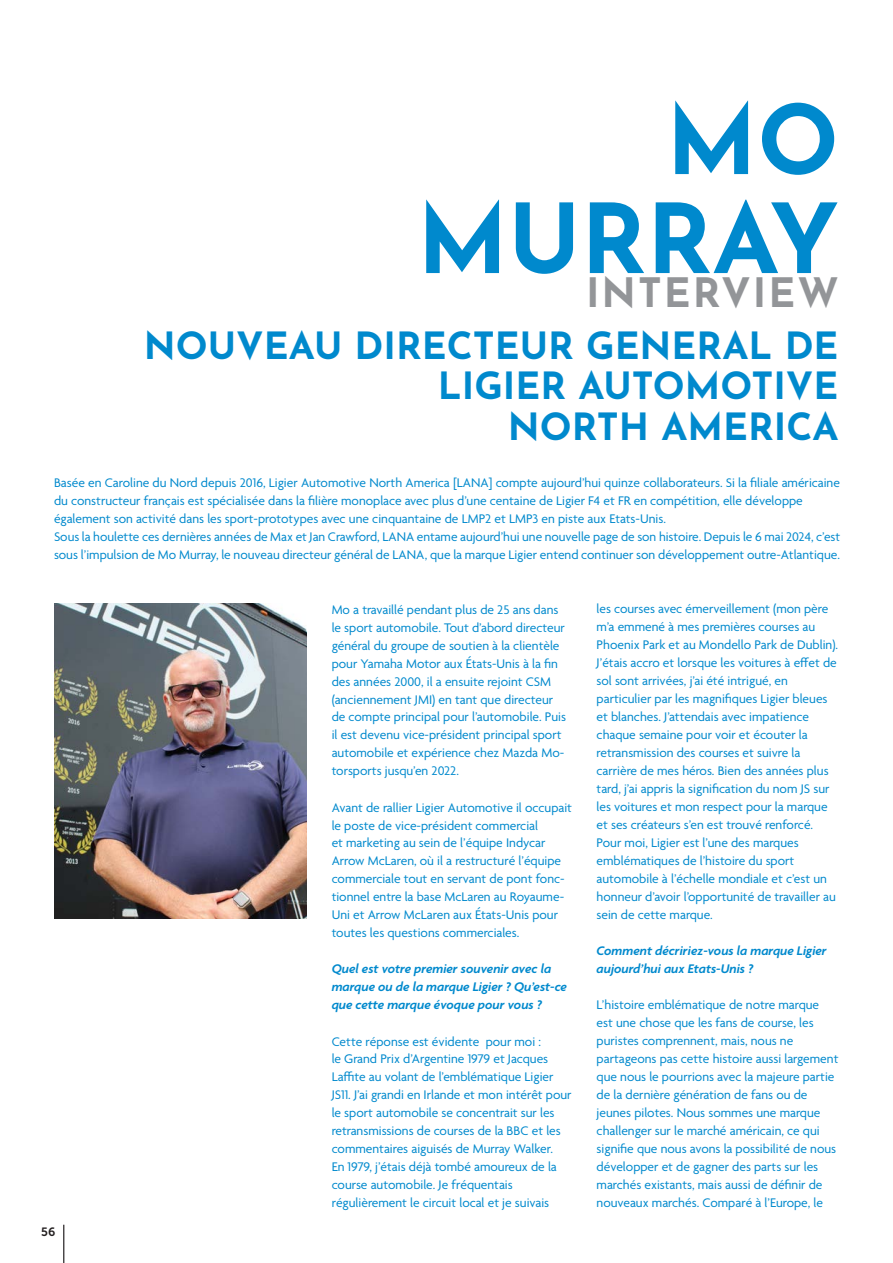
<style>
.page{position:relative;width:893px;height:1263px;background:#fff}
.page>*{position:absolute;margin:0;border:0;box-sizing:border-box;transform-origin:0 0}
.t1{font:700 96px "Josefin Sans";color:#0089cd}
.Title_90pt_Grey__Centered{font:700 40.5px "Josefin Sans";letter-spacing:.05em;color:#939598}
.t2{font:700 37.5px/40.5px "Josefin Sans";color:#0089cd;text-align:right}
.Text_12pt_Black__Align_to_Left{font:13.5px/18px "Agenda";color:#0089cd}
.t3{font:italic 600 13.5px/18px "Agenda";color:#0089cd}
.t4{font:12px "Museo Sans 700";color:#231f20}
</style>
<div class="page">
<hr style="left:63px;top:1225px;width:1px;height:38px;background:#231f20">
<img style="left:54px;top:604px;width:252px;height:314px">
<p class="t1" style="left:666px;top:55px;width:174px">MO</p>
<p class="t1" style="left:417px;top:154px;width:423px">MURRAY</p>
<p class="Title_90pt_Grey__Centered" style="left:586px;top:256px;width:254px">INTERVIEW</p>
<p class="t2" style="left:144px;top:320px;width:696px">NOUVEAU DIRECTEUR GENERAL DE<br>LIGIER AUTOMOTIVE</p>
<p class="t2" style="left:508px;top:401px;width:332px">NORTH AMERICA</p>
<p class="Text_12pt_Black__Align_to_Left" style="left:54px;top:474px;width:787px">Basée en Caroline du Nord depuis 2016, Ligier Automotive North America [LANA] compte aujourd’hui quinze collaborateurs. Si la filiale américaine du constructeur français est spécialisée dans la filière monoplace avec plus d’une centaine de Ligier F4 et FR en compétition, elle développe</p>
<p class="Text_12pt_Black__Align_to_Left" style="left:54px;top:510px;width:613px">également son activité dans les sport-prototypes avec une cinquantaine de LMP2 et LMP3 en piste aux Etats-Unis.</p>
<p class="Text_12pt_Black__Align_to_Left" style="left:54px;top:528px;width:788px">Sous la houlette ces dernières années de Max et Jan Crawford, LANA entame aujourd’hui une nouvelle page de son histoire. Depuis le 6 mai 2024, c’est sous l’impulsion de Mo Murray, le nouveau directeur général de LANA, que la marque Ligier entend continuer son développement outre-Atlantique.</p>
<p class="t4" style="left:41px;top:1225px;width:16px">56</p>
<p class="Text_12pt_Black__Align_to_Left" style="left:332px;top:601px;width:236px">Mo a travaillé pendant plus de 25 ans dans le sport automobile. Tout d’abord directeur général du groupe de soutien à la clientèle pour Yamaha Motor aux États-Unis à la fin des années 2000, il a ensuite rejoint CSM (anciennement JMI) en tant que directeur de compte principal pour l’automobile. Puis il est devenu vice-président principal sport automobile et expérience chez Mazda Mo&shy;torsports jusqu’en 2022.</p>
<p class="Text_12pt_Black__Align_to_Left" style="left:332px;top:799px;width:242px">Avant de rallier Ligier Automotive il occupait le poste de vice-président commercial<br>et marketing au sein de l’équipe Indycar Arrow McLaren, où il a restructuré l’équipe commerciale tout en servant de pont fonc&shy;tionnel entre la base McLaren au Royaume-Uni et Arrow McLaren aux États-Unis pour toutes les questions commerciales.</p>
<p class="t3" style="left:332px;top:961px;width:237px">Quel est votre premier souvenir avec la marque ou de la marque Ligier ? Qu’est-ce que cette marque évoque pour vous ?</p>
<p class="Text_12pt_Black__Align_to_Left" style="left:332px;top:1033px;width:241px">Cette réponse est évidente pour moi :<br>le Grand Prix d’Argentine 1979 et Jacques Laffite au volant de l’emblématique Ligier JS11. J’ai grandi en Irlande et mon intérêt pour le sport automobile se concentrait sur les retransmissions de courses de la BBC et les commentaires aiguisés de Murray Walker.<br>En 1979, j’étais déjà tombé amoureux de la course automobile. Je fréquentais</p>
<p class="Text_12pt_Black__Align_to_Left" style="left:332px;top:1195px;width:219px">régulièrement le circuit local et je suivais</p>
<p class="Text_12pt_Black__Align_to_Left" style="left:597px;top:601px;width:243px">les courses avec émerveillement (mon père m’a emmené à mes premières courses au Phoenix Park et au Mondello Park de Dublin).<br>J’étais accro et lorsque les voitures à effet de sol sont arrivées, j’ai été intrigué, en</p>
<p class="Text_12pt_Black__Align_to_Left" style="left:597px;top:691px;width:232px">particulier par les magnifiques Ligier bleues et blanches. J’attendais avec impatience chaque semaine pour voir et écouter la</p>
<p class="Text_12pt_Black__Align_to_Left" style="left:597px;top:745px;width:234px">retransmission des courses et suivre la carrière de mes héros. Bien des années plus tard, j’ai appris la signification du nom JS sur les voitures et mon respect pour la marque et ses créateurs s’en est trouvé renforcé.<br>Pour moi, Ligier est l’une des marques</p>
<p class="Text_12pt_Black__Align_to_Left" style="left:597px;top:853px;width:241px">emblématiques de l’histoire du sport automobile à l’échelle mondiale et c’est un honneur d’avoir l’opportunité de travailler au sein de cette marque.</p>
<p class="t3" style="left:597px;top:943px;width:232px">Comment décririez-vous la marque Ligier aujourd’hui aux Etats-Unis ?</p>
<p class="Text_12pt_Black__Align_to_Left" style="left:597px;top:997px;width:224px">L’histoire emblématique de notre marque est une chose que les fans de course, les puristes comprennent, mais, nous ne</p>
<p class="Text_12pt_Black__Align_to_Left" style="left:597px;top:1051px;width:243px">partageons pas cette histoire aussi largement que nous le pourrions avec la majeure partie de la dernière génération de fans ou de jeunes pilotes. Nous sommes une marque challenger sur le marché américain, ce qui signifie que nous avons la possibilité de nous développer et de gagner des parts sur les marchés existants, mais aussi de définir de nouveaux marchés. Comparé à l’Europe, le</p>
</div>
